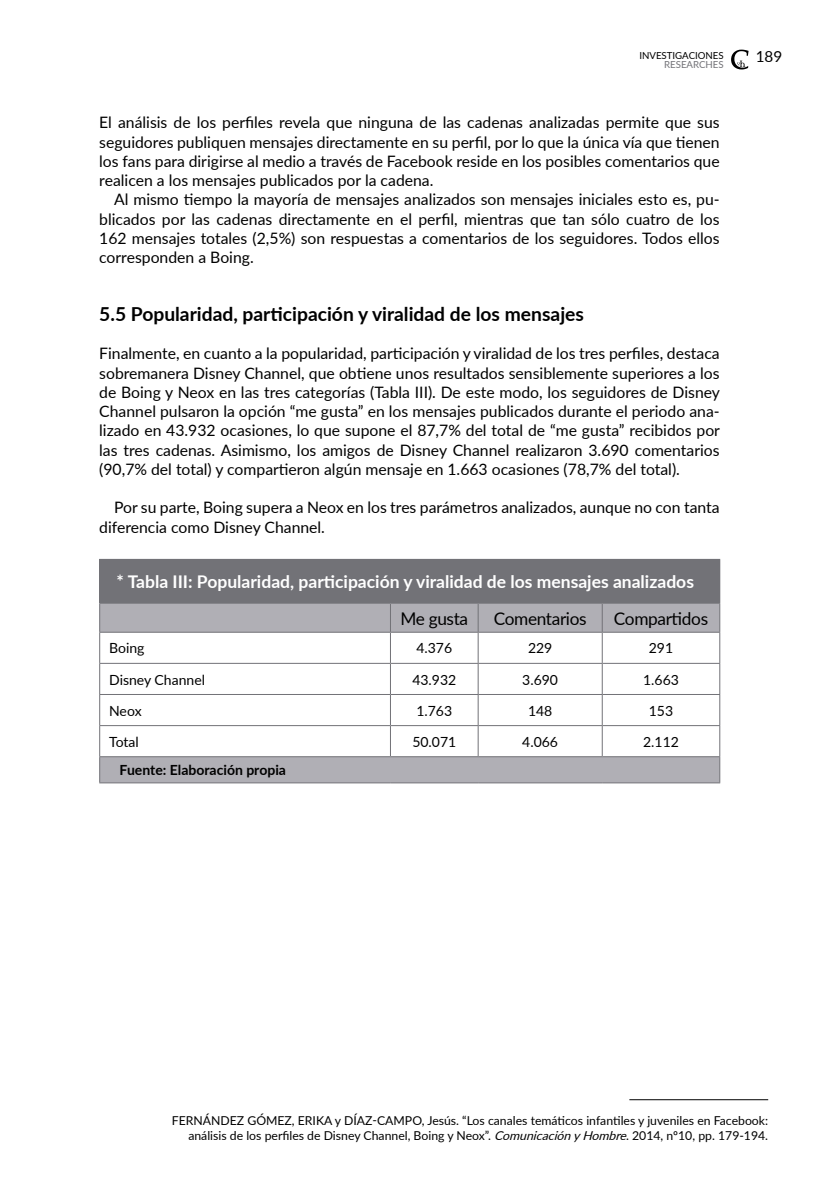
<style>
.page{position:relative;width:819px;height:1191px;background:#fff}
.page>*{position:absolute;margin:0;border:0;box-sizing:border-box;transform-origin:0 0}
.t1{font:700 19.25px "Lato";color:#000}
.t2{font:700 17.5px "Lato";color:#fff}
.t3{font:17.5px "Lato";letter-spacing:-.02em;color:#000}
.t4{font:15.75px/19.2px "Lato";color:#000;text-align:justify}
.t5{font:15.22px "Lato";color:#000}
.t6{font:14px "Lato";color:#000}
.t7{font:700 14px "Lato";color:#000}
.t8{font:12.25px/15.8px "Lato";color:#000;text-align:right}
.t9{font:9.62px "Lato";color:#000}
.t10{font:9.62px "Lato";color:#727277}
.s1{font-style:italic}
</style>
<div class="page">
<svg style="left:731px;top:50px;width:17px;height:19px"></svg>
<hr style="left:629px;top:1099px;width:139px;height:1px;background:#000">
<div style="left:100px;top:559px;width:619px;height:44px;background:#727277"></div>
<svg style="left:100px;top:604px;width:619px;height:178px"></svg>
<hr style="left:99px;top:559px;width:291px;height:1px;background:#727277">
<hr style="left:99px;top:560px;width:1px;height:43px;background:#727277">
<hr style="left:602px;top:559px;width:118px;height:1px;background:#727277">
<hr style="left:719px;top:560px;width:1px;height:43px;background:#727277">
<hr style="left:99px;top:603px;width:291px;height:1px;background:#727277">
<svg style="left:99px;top:603px;width:1px;height:29px"></svg>
<hr style="left:390px;top:603px;width:88px;height:1px;background:#727277">
<svg style="left:390px;top:603px;width:1px;height:29px"></svg>
<hr style="left:478px;top:603px;width:124px;height:1px;background:#727277">
<svg style="left:477px;top:603px;width:1px;height:29px"></svg>
<hr style="left:602px;top:603px;width:118px;height:1px;background:#727277">
<svg style="left:601px;top:603px;width:1px;height:29px"></svg>
<svg style="left:719px;top:603px;width:1px;height:29px"></svg>
<hr style="left:99px;top:632px;width:291px;height:1px;background:#727277">
<hr style="left:99px;top:632px;width:1px;height:31px;background:#727277">
<hr style="left:390px;top:632px;width:88px;height:1px;background:#727277">
<hr style="left:390px;top:632px;width:1px;height:31px;background:#727277">
<hr style="left:478px;top:632px;width:124px;height:1px;background:#727277">
<hr style="left:477px;top:632px;width:1px;height:31px;background:#727277">
<hr style="left:602px;top:632px;width:118px;height:1px;background:#727277">
<hr style="left:601px;top:632px;width:1px;height:31px;background:#727277">
<hr style="left:719px;top:632px;width:1px;height:31px;background:#727277">
<hr style="left:99px;top:663px;width:291px;height:1px;background:#727277">
<hr style="left:99px;top:664px;width:1px;height:30px;background:#727277">
<hr style="left:390px;top:663px;width:88px;height:1px;background:#727277">
<hr style="left:390px;top:664px;width:1px;height:30px;background:#727277">
<hr style="left:478px;top:663px;width:124px;height:1px;background:#727277">
<hr style="left:477px;top:664px;width:1px;height:30px;background:#727277">
<hr style="left:602px;top:663px;width:118px;height:1px;background:#727277">
<hr style="left:601px;top:664px;width:1px;height:30px;background:#727277">
<hr style="left:719px;top:664px;width:1px;height:30px;background:#727277">
<hr style="left:99px;top:694px;width:291px;height:1px;background:#727277">
<hr style="left:99px;top:695px;width:1px;height:30px;background:#727277">
<hr style="left:390px;top:694px;width:88px;height:1px;background:#727277">
<hr style="left:390px;top:695px;width:1px;height:30px;background:#727277">
<hr style="left:478px;top:694px;width:124px;height:1px;background:#727277">
<hr style="left:477px;top:695px;width:1px;height:30px;background:#727277">
<hr style="left:602px;top:694px;width:118px;height:1px;background:#727277">
<hr style="left:601px;top:695px;width:1px;height:30px;background:#727277">
<hr style="left:719px;top:695px;width:1px;height:30px;background:#727277">
<hr style="left:99px;top:725px;width:291px;height:1px;background:#727277">
<hr style="left:99px;top:726px;width:1px;height:30px;background:#727277">
<hr style="left:390px;top:725px;width:88px;height:1px;background:#727277">
<hr style="left:390px;top:726px;width:1px;height:30px;background:#727277">
<hr style="left:478px;top:725px;width:124px;height:1px;background:#727277">
<hr style="left:477px;top:726px;width:1px;height:30px;background:#727277">
<hr style="left:602px;top:725px;width:118px;height:1px;background:#727277">
<hr style="left:601px;top:726px;width:1px;height:30px;background:#727277">
<hr style="left:719px;top:726px;width:1px;height:30px;background:#727277">
<hr style="left:99px;top:756px;width:291px;height:1px;background:#727277">
<svg style="left:99px;top:757px;width:1px;height:25px"></svg>
<hr style="left:390px;top:756px;width:88px;height:1px;background:#727277">
<hr style="left:478px;top:756px;width:124px;height:1px;background:#727277">
<hr style="left:602px;top:756px;width:118px;height:1px;background:#727277">
<svg style="left:719px;top:757px;width:1px;height:25px"></svg>
<hr style="left:99px;top:782px;width:291px;height:1px;background:#727277">
<hr style="left:390px;top:782px;width:88px;height:1px;background:#727277">
<hr style="left:478px;top:782px;width:124px;height:1px;background:#727277">
<hr style="left:602px;top:782px;width:118px;height:1px;background:#727277">
<p class="t9" style="left:639px;top:48px;width:86px">investigaciones</p>
<p class="t5" style="left:755px;top:46px;width:28px">189</p>
<p class="t10" style="left:664px;top:58px;width:61px">Researches</p>
<p class="t4" style="left:99px;top:112px;width:622px">El análisis de los perfiles revela que ninguna de las cadenas analizadas permite que sus seguidores publiquen mensajes directamente en su perfil, por lo que la única vía que tienen los fans para dirigirse al medio a través de Facebook reside en los posibles comentarios que realicen a los mensajes publicados por la cadena.</p>
<p class="t4" style="left:99px;top:189px;width:622px;text-indent:15px">Al mismo tiempo la mayoría de mensajes analizados son mensajes iniciales esto es, pu&shy;blicados por las cadenas directamente en el perfil, mientras que tan sólo cuatro de los 162 mensajes totales (2,5%) son respuestas a comentarios de los seguidores. Todos ellos corresponden a Boing.</p>
<p class="t1" style="left:99px;top:300px;width:486px">5.5 Popularidad, participación y viralidad de los mensajes</p>
<p class="t4" style="left:99px;top:343px;width:622px">Finalmente, en cuanto a la popularidad, participación y viralidad de los tres perfiles, destaca sobremanera Disney Channel, que obtiene unos resultados sensiblemente superiores a los de Boing y Neox en las tres categorías (Tabla III). De este modo, los seguidores de Disney Channel pulsaron la opción “me gusta” en los mensajes publicados durante el periodo ana&shy;lizado en 43.932 ocasiones, lo que supone el 87,7% del total de “me gusta” recibidos por las tres cadenas. Asimismo, los amigos de Disney Channel realizaron 3.690 comentarios (90,7% del total) y compartieron algún mensaje en 1.663 ocasiones (78,7% del total).</p>
<p class="t4" style="left:99px;top:497px;width:622px;text-indent:15px">Por su parte, Boing supera a Neox en los tres parámetros analizados, aunque no con tanta diferencia como Disney Channel.</p>
<p class="t2" style="left:116px;top:569px;width:579px">* Tabla III: Popularidad, participación y viralidad de los mensajes analizados</p>
<p class="t3" style="left:400px;top:606px;width:69px">Me gusta</p>
<p class="t3" style="left:493px;top:606px;width:94px">Comentarios</p>
<p class="t3" style="left:614px;top:606px;width:96px">Compartidos</p>
<p class="t6" style="left:109px;top:638px;width:37px">Boing</p>
<p class="t6" style="left:416px;top:638px;width:37px">4.376</p>
<p class="t6" style="left:528px;top:638px;width:26px">229</p>
<p class="t6" style="left:648px;top:638px;width:26px">291</p>
<p class="t6" style="left:109px;top:669px;width:97px">Disney Channel</p>
<p class="t6" style="left:412px;top:669px;width:45px">43.932</p>
<p class="t6" style="left:522px;top:669px;width:37px">3.690</p>
<p class="t6" style="left:643px;top:669px;width:37px">1.663</p>
<p class="t6" style="left:109px;top:700px;width:34px">Neox</p>
<p class="t6" style="left:416px;top:700px;width:37px">1.763</p>
<p class="t6" style="left:528px;top:700px;width:26px">148</p>
<p class="t6" style="left:648px;top:700px;width:26px">153</p>
<p class="t6" style="left:109px;top:731px;width:31px">Total</p>
<p class="t6" style="left:412px;top:731px;width:45px">50.071</p>
<p class="t6" style="left:522px;top:731px;width:37px">4.066</p>
<p class="t6" style="left:643px;top:731px;width:37px">2.112</p>
<p class="t7" style="left:120px;top:760px;width:168px">Fuente: Elaboración propia</p>
<p class="t8" style="left:172px;top:1111px;width:598px">FERNÁN DEZ GÓMEZ, Erika y Díaz-Campo, Jesús. “Los canales temáticos infantiles y juveniles en Facebook: análisis de los perfiles de Disney Channel, Boing y Neox”. <span class="s1">ComunicaciónyHombre</span>. 2014, nº10, pp. 179-194.</p>
</div>
